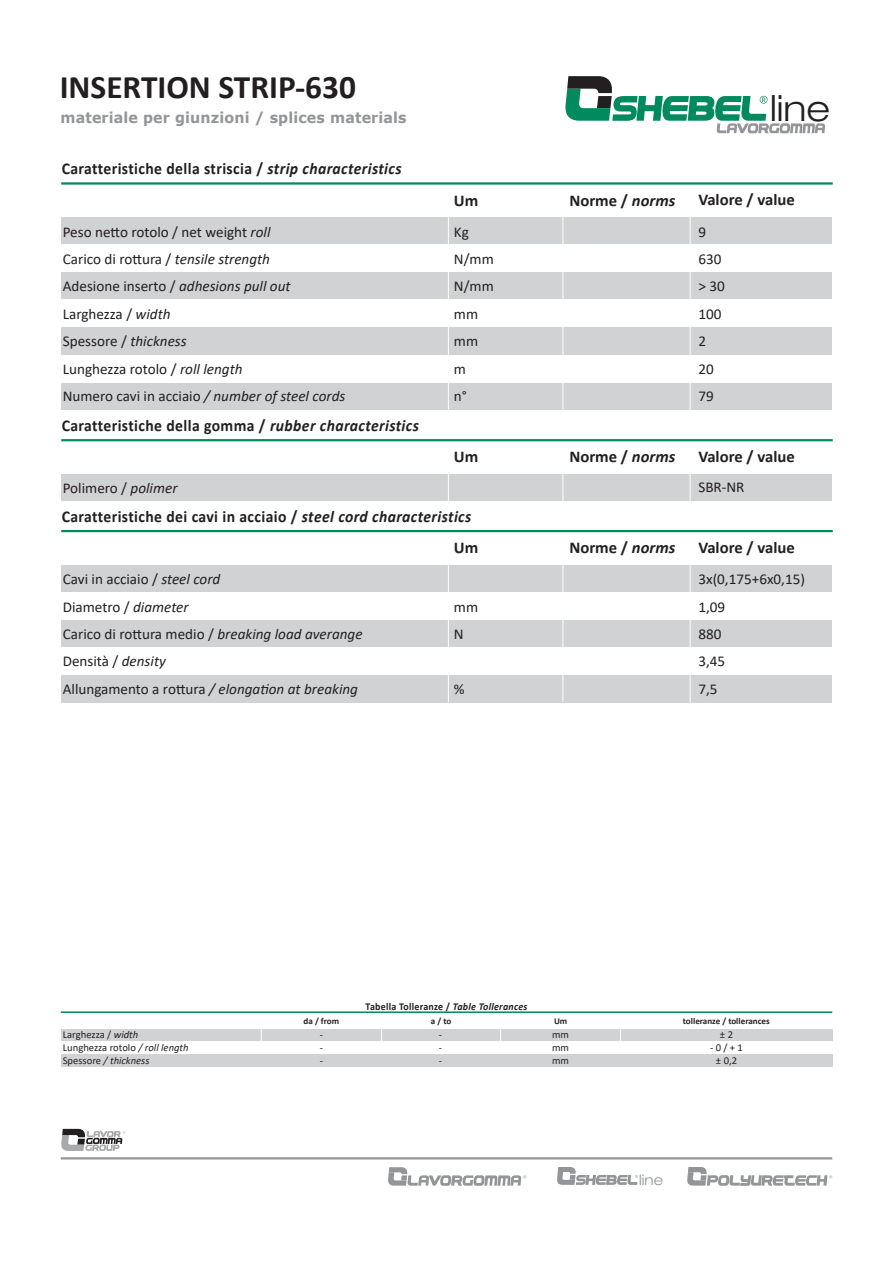
<style>
.page{position:relative;width:893px;height:1263px;background:#fff}
.page>*{position:absolute;margin:0;border:0;box-sizing:border-box;transform-origin:0 0}
.t1{font:300 expanded 36px "Helvetica Neue LT Std";color:#231f20}
.t2{font:700 33px "Calibri";color:#231f20}
.t3{font:700 16.5px "Calibri";letter-spacing:.015em;color:#231f20;scale:.95 1}
.t4{font:700 16.5px "Calibri";letter-spacing:.015em;color:#231f20}
.t5{font:15px "Calibri";color:#231f20}
.t6{font:italic 15px "Calibri";color:#231f20}
.t7{font:700 15px "Verdana";letter-spacing:.01em;color:#939598;scale:.95 1}
.t8{font:300 expanded 14.55px "Helvetica Neue LT Std";color:#939598}
.t9{font:10.5px "Calibri";color:#231f20}
.t10{font:700 10.5px "Calibri";letter-spacing:.025em;color:#231f20;scale:.95 1}
.t11{font:italic 10.5px "Calibri";color:#231f20}
.t12{font:700 9px "Calibri";color:#231f20}
.s1{font-style:italic}
.s2{font-style:normal}
</style>
<div class="page">
<div style="left:61px;top:383px;width:771px;height:27px;background:#d1d2d4"></div>
<div style="left:61px;top:1029px;width:771px;height:12px;background:#d1d2d4"></div>
<div style="left:61px;top:1054px;width:771px;height:13px;background:#d1d2d4"></div>
<svg style="left:261px;top:1029px;width:1px;height:12px"></svg>
<svg style="left:381px;top:1029px;width:1px;height:12px"></svg>
<svg style="left:500px;top:1029px;width:1px;height:12px"></svg>
<svg style="left:620px;top:1029px;width:1px;height:12px"></svg>
<div style="left:61px;top:217px;width:771px;height:27px;background:#d1d2d4"></div>
<div style="left:61px;top:564px;width:771px;height:28px;background:#d1d2d4"></div>
<div style="left:61px;top:473px;width:771px;height:28px;background:#d1d2d4"></div>
<div style="left:61px;top:272px;width:771px;height:28px;background:#d1d2d4"></div>
<div style="left:61px;top:620px;width:771px;height:27px;background:#d1d2d4"></div>
<div style="left:61px;top:441px;width:771px;height:33px;background:#fff"></div>
<div style="left:61px;top:327px;width:771px;height:28px;background:#d1d2d4"></div>
<div style="left:61px;top:675px;width:771px;height:27px;background:#d1d2d4"></div>
<hr style="left:448px;top:217px;width:1px;height:193px;background:#fff">
<hr style="left:448px;top:564px;width:1px;height:138px;background:#fff">
<svg style="left:448px;top:474px;width:1px;height:27px"></svg>
<hr style="left:562px;top:217px;width:1px;height:192px;background:#fff">
<hr style="left:562px;top:564px;width:1px;height:138px;background:#fff">
<svg style="left:562px;top:474px;width:1px;height:27px"></svg>
<hr style="left:690px;top:217px;width:1px;height:193px;background:#fff">
<hr style="left:690px;top:564px;width:1px;height:138px;background:#fff">
<svg style="left:690px;top:474px;width:1px;height:27px"></svg>
<hr style="left:61px;top:1011px;width:771px;height:2px;background:#008a5e">
<hr style="left:61px;top:1157px;width:771px;height:2px;background:#939598">
<svg style="left:61px;top:1129px;width:64px;height:22px"></svg>
<svg style="left:388px;top:1167px;width:138px;height:19px"></svg>
<svg style="left:557px;top:1167px;width:81px;height:18px"></svg>
<svg style="left:687px;top:1167px;width:145px;height:19px"></svg>
<hr style="left:61px;top:182px;width:772px;height:3px;background:#008a5e">
<hr style="left:61px;top:530px;width:772px;height:2px;background:#008a5e">
<hr style="left:61px;top:439px;width:772px;height:2px;background:#008a5e">
<svg style="left:565px;top:76px;width:260px;height:57px"></svg>
<p class="t2" style="left:60px;top:63px;width:298px">INSERTION STRIP-630</p>
<p class="t7" style="left:60px;top:107px;width:366px">materiale per giunzioni / splices materials</p>
<p class="t3" style="left:62px;top:157px;width:359px">Caratteristiche della striscia / <span class="s1">strip characteristics</span></p>
<p class="t5" style="left:63px;top:221px;width:209px">Peso netto rotolo / net weight <span class="s1">roll</span></p>
<p class="t5" style="left:63px;top:249px;width:209px">Carico di rottura / <span class="s1">tensile strength</span></p>
<p class="t5" style="left:63px;top:276px;width:229px">Adesione inserto / <span class="s1">adhesions pull out</span></p>
<p class="t5" style="left:63px;top:303px;width:109px">Larghezza / <span class="s1">width</span></p>
<p class="t5" style="left:63px;top:331px;width:125px">Spessore / <span class="s1">thickness</span></p>
<p class="t5" style="left:63px;top:358px;width:181px">Lunghezza rotolo / <span class="s1">roll length</span></p>
<p class="t5" style="left:63px;top:386px;width:284px">Numero cavi in acciaio <span class="s1">/ number of steel cords</span></p>
<p class="t3" style="left:62px;top:414px;width:377px">Caratteristiche della gomma / <span class="s1">rubber characteristics</span></p>
<p class="t5" style="left:63px;top:478px;width:116px">Polimero / <span class="s1">polimer</span></p>
<p class="t4" style="left:454px;top:188px;width:26px">Um</p>
<p class="t5" style="left:454px;top:221px;width:17px">Kg</p>
<p class="t5" style="left:454px;top:249px;width:41px">N/mm</p>
<p class="t5" style="left:454px;top:276px;width:41px">N/mm</p>
<p class="t5" style="left:454px;top:303px;width:26px">mm</p>
<p class="t5" style="left:454px;top:331px;width:26px">mm</p>
<p class="t5" style="left:454px;top:358px;width:14px">m</p>
<p class="t5" style="left:454px;top:386px;width:15px">n°</p>
<p class="t4" style="left:454px;top:445px;width:26px">Um</p>
<p class="t3" style="left:62px;top:505px;width:433px">Caratteristiche dei cavi in acciaio / <span class="s1">steel cord characteristics</span></p>
<p class="t5" style="left:63px;top:569px;width:159px">Cavi in acciaio / <span class="s1">steel cord</span></p>
<p class="t5" style="left:63px;top:596px;width:127px">Diametro / <span class="s1">diameter</span></p>
<p class="t5" style="left:63px;top:624px;width:301px">Carico di rottura medio / <span class="s1">breaking load averange</span></p>
<p class="t5" style="left:63px;top:651px;width:105px">Densità / <span class="s1">density</span></p>
<p class="t6" style="left:63px;top:678px;width:297px"><span class="s2">Allungamento a rottura</span> / elongation at breaking</p>
<p class="t4" style="left:454px;top:536px;width:26px">Um</p>
<p class="t5" style="left:454px;top:596px;width:26px">mm</p>
<p class="t5" style="left:454px;top:624px;width:11px">N</p>
<p class="t5" style="left:454px;top:678px;width:12px">%</p>
<p class="t1" style="left:770px;top:87px;width:61px">line</p>
<p class="t4" style="left:569px;top:188px;width:107px">Norme / <span class="s1">norms</span></p>
<p class="t4" style="left:698px;top:188px;width:98px">Valore / value</p>
<p class="t5" style="left:698px;top:221px;width:9px">9</p>
<p class="t5" style="left:698px;top:249px;width:25px">630</p>
<p class="t5" style="left:698px;top:276px;width:28px">˃ 30</p>
<p class="t5" style="left:698px;top:303px;width:25px">100</p>
<p class="t5" style="left:698px;top:331px;width:9px">2</p>
<p class="t5" style="left:698px;top:358px;width:17px">20</p>
<p class="t5" style="left:698px;top:386px;width:17px">79</p>
<p class="t4" style="left:569px;top:445px;width:107px">Norme / <span class="s1">norms</span></p>
<p class="t4" style="left:698px;top:445px;width:98px">Valore / value</p>
<p class="t5" style="left:698px;top:477px;width:48px">SBR-NR</p>
<p class="t4" style="left:569px;top:536px;width:107px">Norme / <span class="s1">norms</span></p>
<p class="t4" style="left:698px;top:536px;width:98px">Valore / value</p>
<p class="t5" style="left:698px;top:569px;width:108px">3x(0,175+6x0,15)</p>
<p class="t5" style="left:698px;top:596px;width:28px">1,09</p>
<p class="t5" style="left:698px;top:624px;width:25px">880</p>
<p class="t5" style="left:698px;top:651px;width:28px">3,45</p>
<p class="t5" style="left:698px;top:678px;width:21px">7,5</p>
<p class="t10" style="left:366px;top:999px;width:172px">Tabella Tolleranze / <span class="s1">Table Tollerances</span></p>
<p class="t9" style="left:63px;top:1027px;width:77px">Larghezza / <span class="s1">width</span></p>
<p class="t9" style="left:63px;top:1040px;width:127px">Lunghezza rotolo <span class="s1">/ roll length</span></p>
<p class="t11" style="left:63px;top:1053px;width:88px"><span class="s2">Spessore</span> / thickness</p>
<p class="t12" style="left:304px;top:1015px;width:37px">da / from</p>
<p class="t12" style="left:431px;top:1015px;width:22px">a / to</p>
<p class="t12" style="left:554px;top:1015px;width:15px">Um</p>
<p class="t12" style="left:683px;top:1015px;width:88px">tolleranze / tollerances</p>
<p class="t9" style="left:320px;top:1027px;width:5px">-</p>
<p class="t9" style="left:320px;top:1040px;width:5px">-</p>
<p class="t9" style="left:320px;top:1053px;width:5px">-</p>
<p class="t9" style="left:439px;top:1027px;width:5px">-</p>
<p class="t9" style="left:439px;top:1040px;width:5px">-</p>
<p class="t9" style="left:439px;top:1053px;width:5px">-</p>
<p class="t9" style="left:552px;top:1027px;width:18px">mm</p>
<p class="t9" style="left:552px;top:1040px;width:18px">mm</p>
<p class="t9" style="left:552px;top:1053px;width:18px">mm</p>
<p class="t8" style="left:639px;top:1171px;width:25px">line</p>
<p class="t9" style="left:720px;top:1027px;width:15px">± 2</p>
<p class="t9" style="left:710px;top:1040px;width:34px">- 0 / + 1</p>
<p class="t9" style="left:716px;top:1053px;width:23px">± 0,2</p>
</div>
